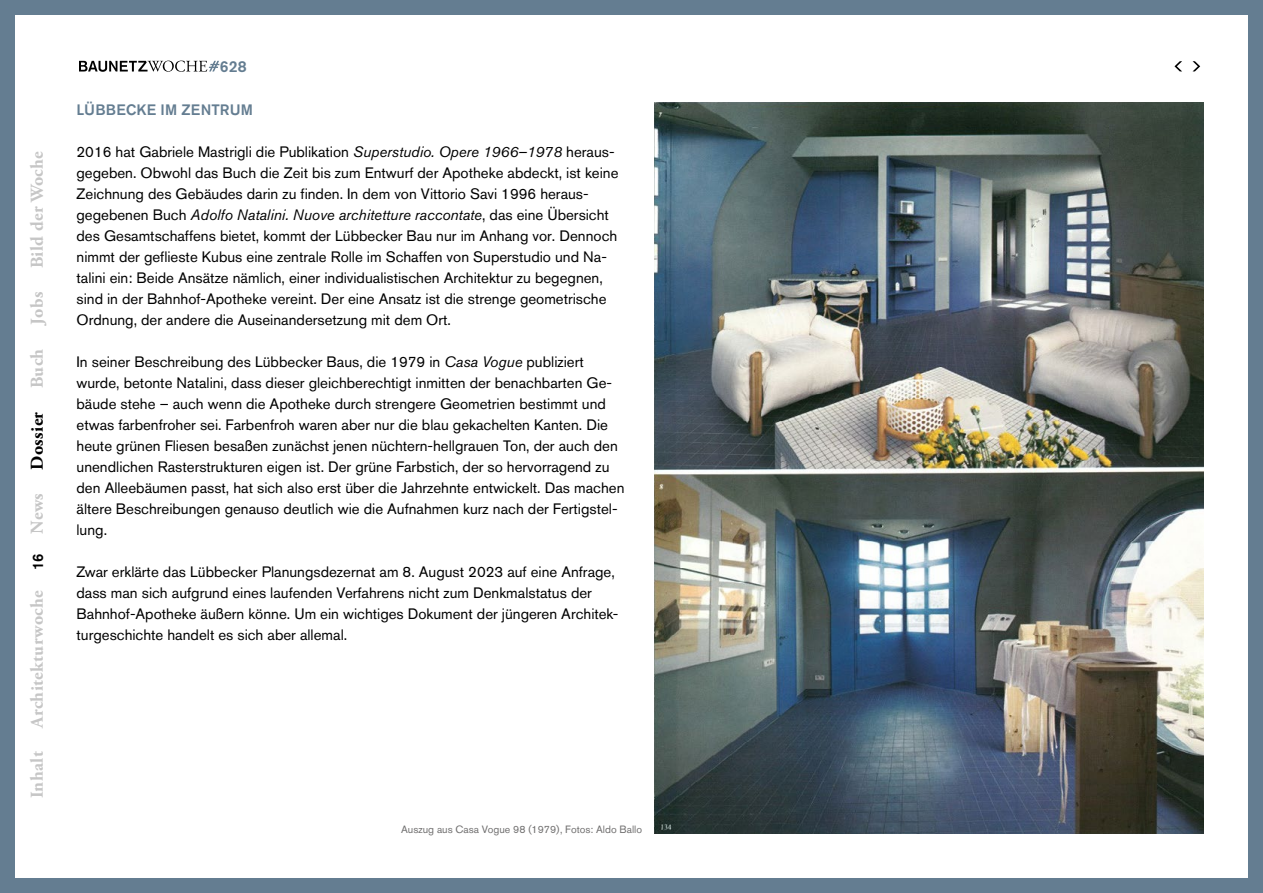
<style>
.page{position:relative;width:1263px;height:893px;background:#fff}
.page>*{position:absolute;margin:0;border:0;box-sizing:border-box;transform-origin:0 0}
.t1{font:700 18px "Adobe Garamond Pro";letter-spacing:.02em;color:#c6c6c6}
.t2{font:700 18px "Adobe Garamond Pro";letter-spacing:.02em;color:#000}
.t3{font:500 15.75px "Akzidenz Grotesk BQ";color:#647d91}
.t4{font:15px/21px "Akzidenz Grotesk BQ";color:#000}
.t5{font:500 15px "Akzidenz Grotesk BQ";letter-spacing:.015em;color:#647d91}
.t6{font:500 15px "Akzidenz Grotesk BQ";color:#000}
.t7{font:10.5px "Akzidenz Grotesk BQ";color:#706f6f}
.s1{font-style:italic}
</style>
<div class="page">
<div style="left:0;top:0;width:1263px;height:893px;border:15px solid #647d91"></div>
<svg style="left:1192px;top:61px;width:8px;height:10px"></svg>
<svg style="left:1174px;top:61px;width:8px;height:10px"></svg>
<img style="left:655px;top:102px;width:548px;height:731px">
<svg style="left:79px;top:61px;width:140px;height:11px"></svg>
<p class="t1" style="left:27px;top:268px;width:119px;rotate:-90deg">Bild der Woche</p>
<p class="t1" style="left:27px;top:325px;width:34px;rotate:-90deg">Jobs</p>
<p class="t1" style="left:27px;top:388px;width:41px;rotate:-90deg">Buch</p>
<p class="t2" style="left:27px;top:470px;width:59px;rotate:-90deg">Dossier</p>
<p class="t1" style="left:27px;top:534px;width:42px;rotate:-90deg">News</p>
<p class="t6" style="left:29px;top:570px;width:18px;rotate:-90deg">16</p>
<p class="t1" style="left:27px;top:728px;width:139px;rotate:-90deg">Architekturwoche</p>
<p class="t1" style="left:27px;top:798px;width:49px;rotate:-90deg">Inhalt</p>
<p class="t3" style="left:220px;top:56px;width:28px">628</p>
<p class="t5" style="left:77px;top:100px;width:178px">LÜBBECKE IM ZENTRUM</p>
<p class="t4" style="left:77px;top:141px;width:543px">2016 hat Gabriele Mastrigli die Publikation <span class="s1">Superstudio. Opere 1966–1978</span> heraus&shy;gegeben. Obwohl das Buch die Zeit bis zum Entwurf der Apotheke abdeckt, ist keine Zeichnung des Gebäudes darin zu finden. In dem von Vittorio Savi 1996 heraus&shy;gegebenen Buch <span class="s1">Adolfo Natalini. Nuove architetture raccontate</span>, das eine Übersicht des Gesamtschaffens bietet, kommt der Lübbecker Bau nur im Anhang vor. Dennoch nimmt der geflieste Kubus eine zentrale Rolle im Schaffen von Superstudio und Na&shy;talini ein: Beide Ansätze nämlich, einer individualistischen Architektur zu begegnen, sind in der Bahnhof-Apotheke vereint. Der eine Ansatz ist die strenge geometrische Ordnung, der andere die Auseinandersetzung mit dem Ort.</p>
<p class="t4" style="left:77px;top:351px;width:549px">In seiner Beschreibung des Lübbecker Baus, die 1979 in <span class="s1">Casa Vogue</span> publiziert wurde, betonte Natalini, dass dieser gleichberechtigt inmitten der benachbarten Ge&shy;bäude stehe – auch wenn die Apotheke durch strengere Geometrien bestimmt und etwas farbenfroher sei. Farbenfroh waren aber nur die blau gekachelten Kanten. Die heute grünen Fliesen besaßen zunächst jenen nüchtern-hellgrauen Ton, der auch den unendlichen Rasterstrukturen eigen ist. Der grüne Farbstich, der so hervorragend zu den Alleebäumen passt, hat sich also erst über die Jahrzehnte entwickelt. Das machen ältere Beschreibungen genauso deutlich wie die Aufnahmen kurz nach der Fertigstel&shy;lung.</p>
<p class="t4" style="left:77px;top:561px;width:543px">Zwar erklärte das Lübbecker Planungsdezernat am 8. August 2023 auf eine Anfrage, dass man sich aufgrund eines laufenden Verfahrens nicht zum Denkmalstatus der Bahnhof-Apotheke äußern könne. Um ein wichtiges Dokument der jüngeren Architek&shy;turgeschichte handelt es sich aber allemal.</p>
<p class="t7" style="left:401px;top:823px;width:242px">Auszug aus Casa Vogue 98 (1979), Fotos: Aldo Ballo</p>
</div>
